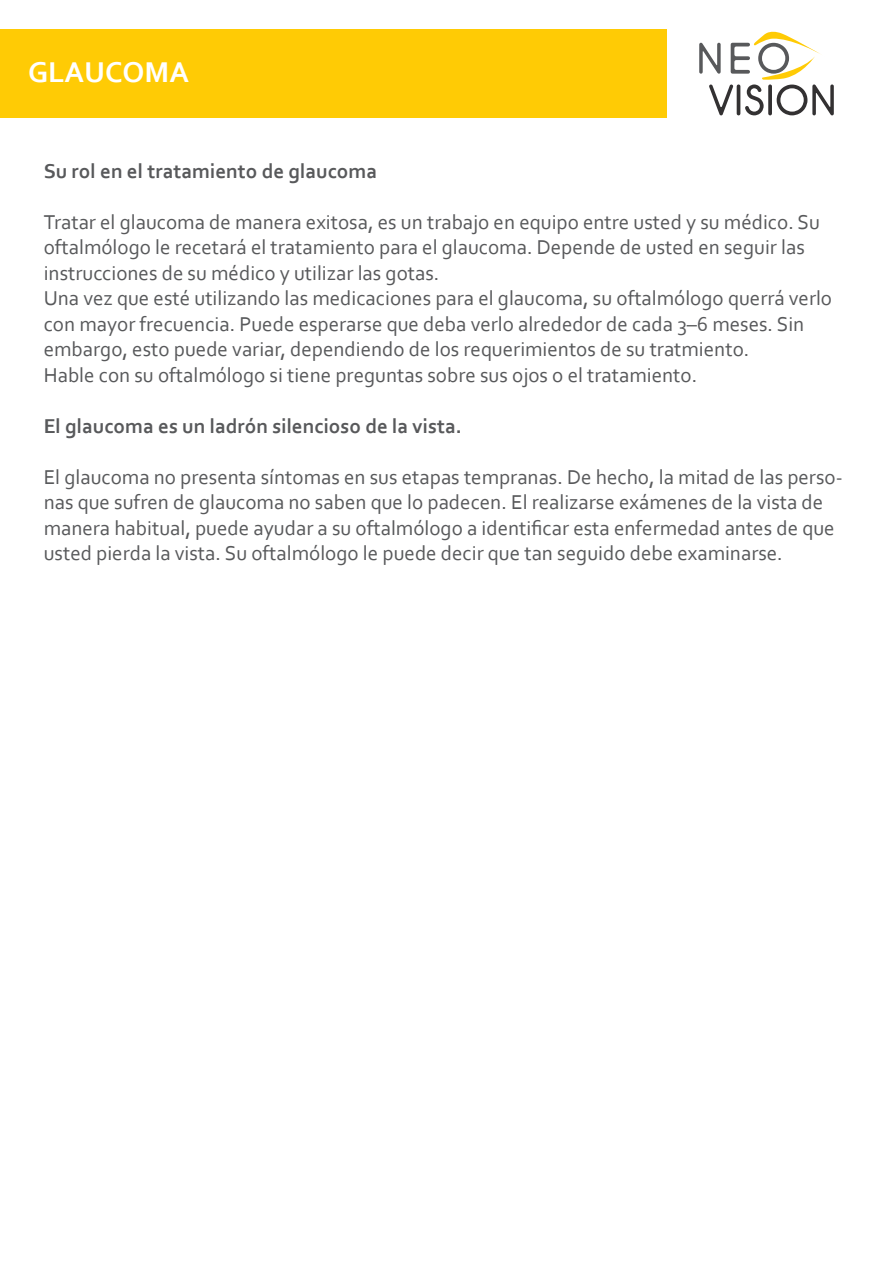
<style>
.page{position:relative;width:893px;height:1263px;background:#fff}
.page>*{position:absolute;margin:0;border:0;box-sizing:border-box;transform-origin:0 0}
.t1{font:700 30px "Corbel";color:#fff}
.t2{font:21px/25.5px "Corbel";color:#58595b}
.t3{font:700 21px "Corbel";color:#58595b}
</style>
<div class="page">
<div style="left:0;top:29px;width:667px;height:89px;background:#ffcb05"></div>
<svg style="left:699px;top:31px;width:135px;height:84px"></svg>
<h1 class="t1" style="left:28px;top:54px;width:163px">GLAUCOMA</h1>
<p class="t3" style="left:44px;top:158px;width:335px">Su rol en el tratamiento de glaucoma</p>
<p class="t2" style="left:44px;top:209px;width:790px">Tratar el glaucoma de manera exitosa, es un trabajo en equipo entre usted y su médico. Su oftalmólogo le recetará el tratamiento para el glaucoma. Depende de usted en seguir las instrucciones de su médico y utilizar las gotas.<br>Una vez que esté utilizando las medicaciones para el glaucoma, su oftalmólogo querrá verlo con mayor frecuencia. Puede esperarse que deba verlo alrededor de cada 3–6 meses. Sin embargo, esto puede variar, dependiendo de los requerimientos de su tratmiento.<br>Hable con su oftalmólogo si tiene preguntas sobre sus ojos o el tratamiento.</p>
<p class="t3" style="left:44px;top:413px;width:420px">El glaucoma es un ladrón silencioso de la vista.</p>
<p class="t2" style="left:44px;top:464px;width:800px">El glaucoma no presenta síntomas en sus etapas tempranas. De hecho, la mitad de las perso&shy;nas que sufren de glaucoma no saben que lo padecen. El realizarse exámenes de la vista de manera habitual, puede ayudar a su oftalmólogo a identificar esta enfermedad antes de que usted pierda la vista. Su oftalmólogo le puede decir que tan seguido debe examinarse.</p>
</div>
